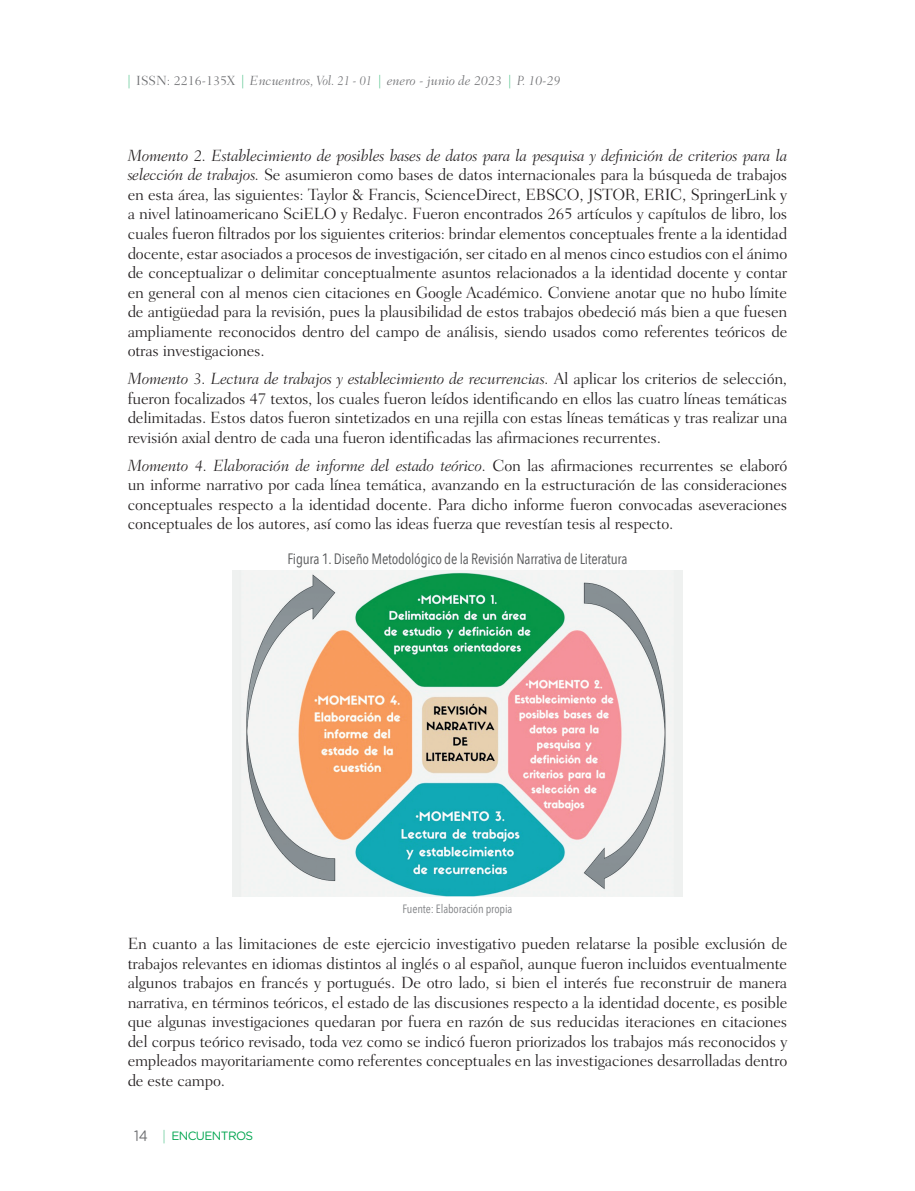
<style>
.page{position:relative;width:915px;height:1191px;background:#fff}
.page>*{position:absolute;margin:0;border:0;box-sizing:border-box;transform-origin:0 0}
.t1{font:300 16.5px/19.5px "Fairfield LT Std";letter-spacing:-.015em;color:#231f20;text-align:justify}
.t2{font:15px "Avenir Next Condensed";letter-spacing:-.015em;color:#57585a}
.t3{font:italic 300 13.5px "Fairfield LT Std";color:#6c6d70}
.t4{font:12px "Avenir Next Condensed";letter-spacing:-.01em;color:#808285}
.t5{font:12px "Gotham Rounded";letter-spacing:-.05em;color:#00a54f}
.s1{color:#39b97a}
.s2{font-style:normal}
.s3{font-style:italic}
.s4{font-size:15px;color:#6c6d70}
.s5{font-family:"Fairfield LT Std";font-weight:300;font-style:italic;font-size:13.5px;color:#39b97a}
</style>
<div class="page">
<img style="left:232px;top:570px;width:450px;height:326px">
<p class="t3" style="left:128px;top:72px;width:434px"><span class="s1">|</span> <span class="s2">ISSN: 2216-135X</span> <span class="s1">|</span> Encuentros, Vol. 21 - 01 <span class="s1">|</span> enero - junio de 2023 <span class="s1">|</span> P. 10-29</p>
<p class="t1" style="left:128px;top:146px;width:661px"><span class="s3">Momento 2. Establecimiento de posibles bases de datos para la pesquisa y definición de criterios para la selección de trabajos.</span> Se asumieron como bases de datos internacionales para la búsqueda de trabajos en esta área, las siguientes: Taylor &amp; Francis, ScienceDirect, EBSCO, JSTOR, ERIC, SpringerLink y a nivel latinoamericano SciELO y Redalyc. Fueron encontrados 265 artículos y capítulos de libro, los cuales fueron filtrados por los siguientes criterios: brindar elementos conceptuales frente a la identidad docente, estar asociados a procesos de investigación, ser citado en al menos cinco estudios con el ánimo de conceptualizar o delimitar conceptualmente asuntos relacionados a la identidad docente y contar en general con al menos cien citaciones en Google Académico. Conviene anotar que no hubo límite de antigüedad para la revisión, pues la plausibilidad de estos trabajos obedeció más bien a que fuesen ampliamente reconocidos dentro del campo de análisis, siendo usados como referentes teóricos de otras investigaciones.</p>
<p class="t1" style="left:128px;top:369px;width:661px"><span class="s3">Momento 3. Lectura de trabajos y establecimiento de recurrencias.</span> Al aplicar los criterios de selección, fueron focalizados 47 textos, los cuales fueron leídos identificando en ellos las cuatro líneas temáticas delimitadas. Estos datos fueron sintetizados en una rejilla con estas líneas temáticas y tras realizar una revisión axial dentro de cada una fueron identificadas las afirmaciones recurrentes.</p>
<p class="t1" style="left:128px;top:455px;width:661px"><span class="s3">Momento 4. Elaboración de informe del estado teórico.</span> Con las afirmaciones recurrentes se elaboró un informe narrativo por cada línea temática, avanzando en la estructuración de las consideraciones conceptuales respecto a la identidad docente. Para dicho informe fueron convocadas aseveraciones conceptuales de los autores, así como las ideas fuerza que revestían tesis al respecto.</p>
<p class="t2" style="left:287px;top:546px;width:341px">Figura 1. Diseño Metodológico de la Revisión Narrativa de Literatura</p>
<p class="t4" style="left:402px;top:898px;width:111px">Fuente: Elaboración propia</p>
<p class="t1" style="left:128px;top:934px;width:661px">En cuanto a las limitaciones de este ejercicio investigativo pueden relatarse la posible exclusión de trabajos relevantes en idiomas distintos al inglés o al español, aunque fueron incluidos eventualmente algunos trabajos en francés y portugués. De otro lado, si bien el interés fue reconstruir de manera narrativa, en términos teóricos, el estado de las discusiones respecto a la identidad docente, es posible que algunas investigaciones quedaran por fuera en razón de sus reducidas iteraciones en citaciones del corpus teórico revisado, toda vez como se indicó fueron priorizados los trabajos más reconocidos y empleados mayoritariamente como referentes conceptuales en las investigaciones desarrolladas dentro de este campo.</p>
<p class="t5" style="left:134px;top:1127px;width:121px"><span class="s4">14</span> <span class="s5">|</span> ENCUENTROS</p>
</div>
